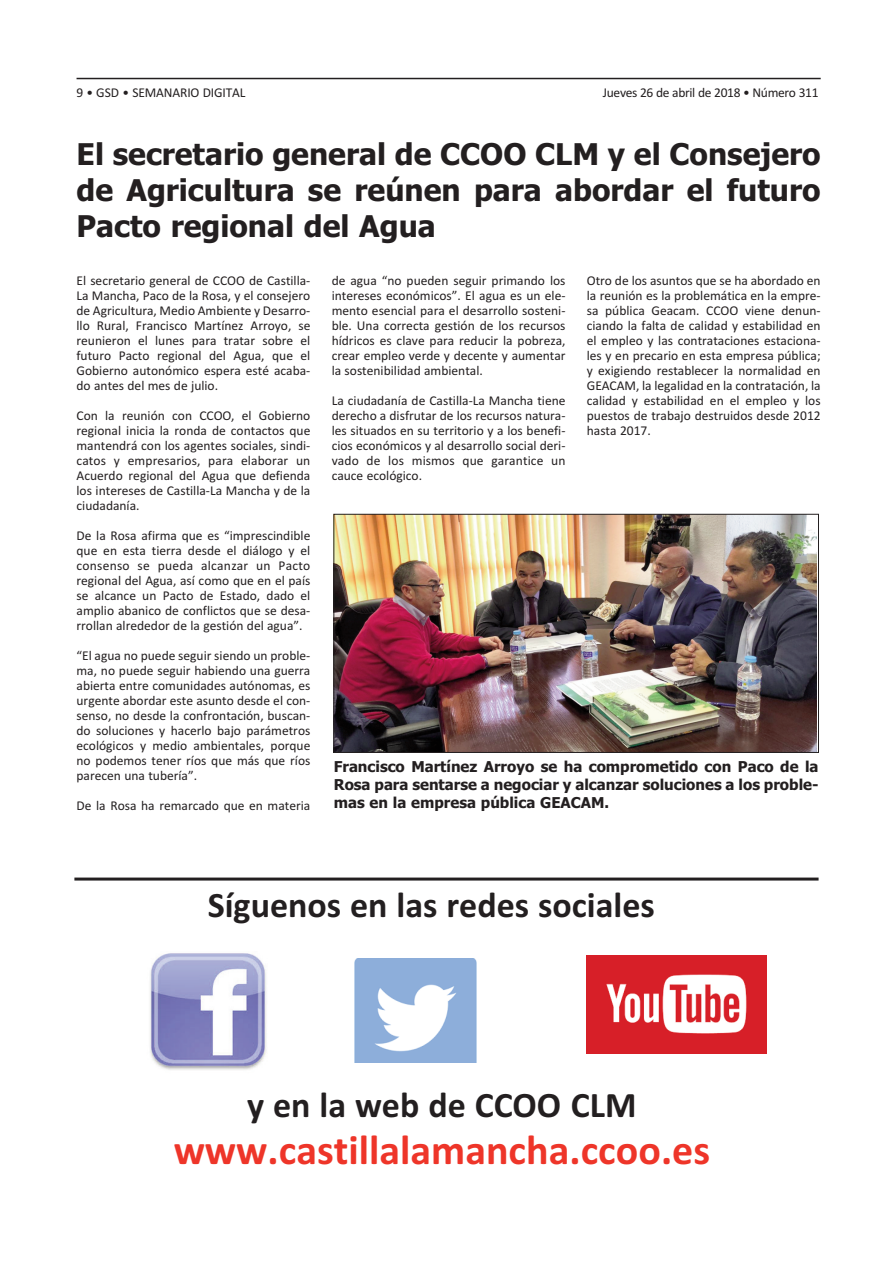
<style>
.page{position:relative;width:893px;height:1263px;background:#fff}
.page>*{position:absolute;margin:0;border:0;box-sizing:border-box;transform-origin:0 0}
.t1{font:700 42px "Calibri";color:#ee3529}
.t2{font:700 36px "Calibri";color:#231f20}
.t3{font:700 30px/36px "Tahoma";color:#231f20;text-align:justify}
.t4{font:700 15px/18px "Tahoma";color:#231f20;text-align:justify}
.t5{font:13.5px/15px "Calibri";color:#231f20;text-align:justify}
.t6{font:13.5px "Calibri";letter-spacing:-.025em;color:#231f20}
</style>
<div class="page">
<hr style="left:77px;top:78px;width:744px;height:1px;background:#231f20">
<img style="left:150px;top:953px;width:117px;height:117px">
<img style="left:354px;top:958px;width:123px;height:105px">
<img style="left:587px;top:956px;width:180px;height:98px">
<hr style="left:74px;top:877px;width:745px;height:3px;background:#231f20">
<img style="left:336px;top:516px;width:481px;height:234px">
<div style="left:334px;top:514px;width:485px;height:238px;border:1px solid #231f20"></div>
<p class="t5" style="left:77px;top:85px;width:170px">9 • GSD • SEMANARIO DIGITAL</p>
<p class="t6" style="left:603px;top:85px;width:217px">Jueves 26 de abril de 2018 • Número 311</p>
<h3 class="t3" style="left:77px;top:137px;width:746px">El secretario general de CCOO CLM y el Consejero de Agricultura se reúnen para abordar el futuro Pacto regional del Agua</h3>
<p class="t5" style="left:77px;top:273px;width:235px">El secretario general de CCOO de Castilla-La Mancha, Paco de la Rosa, y el consejero de Agricultura, Medio Ambiente y Desarro&shy;llo Rural, Francisco Martínez Arroyo, se reunieron el lunes para tratar sobre el futuro Pacto regional del Agua, que el Gobierno autonómico espera esté acaba&shy;do antes del mes de julio.</p>
<p class="t5" style="left:77px;top:408px;width:235px">Con la reunión con CCOO, el Gobierno regional inicia la ronda de contactos que mantendrá con los agentes sociales, sindi&shy;catos y empresarios, para elaborar un Acuerdo regional del Agua que defienda los intereses de Castilla-La Mancha y de la ciudadanía.</p>
<p class="t5" style="left:77px;top:528px;width:235px">De la Rosa afirma que es “imprescindible que en esta tierra desde el diálogo y el consenso se pueda alcanzar un Pacto regional del Agua, así como que en el país se alcance un Pacto de Estado, dado el amplio abanico de conflictos que se desa&shy;rrollan alrededor de la gestión del agua”.</p>
<p class="t5" style="left:77px;top:648px;width:235px">“El agua no puede seguir siendo un proble&shy;ma, no puede seguir habiendo una guerra abierta entre comunidades autónomas, es urgente abordar este asunto desde el con&shy;senso, no desde la confrontación, buscan&shy;do soluciones y hacerlo bajo parámetros ecológicos y medio ambientales, porque no podemos tener ríos que más que ríos parecen una tubería”.</p>
<p class="t5" style="left:77px;top:798px;width:235px">De la Rosa ha remarcado que en materia</p>
<p class="t5" style="left:332px;top:273px;width:235px">de agua “no pueden seguir primando los intereses económicos”. El agua es un ele&shy;mento esencial para el desarrollo sosteni&shy;ble. Una correcta gestión de los recursos hídricos es clave para reducir la pobreza, crear empleo verde y decente y aumentar la sostenibilidad ambiental.</p>
<p class="t5" style="left:332px;top:393px;width:235px">La ciudadanía de Castilla-La Mancha tiene derecho a disfrutar de los recursos natura&shy;les situados en su territorio y a los benefi&shy;cios económicos y al desarrollo social deri&shy;vado de los mismos que garantice un cauce ecológico.</p>
<p class="t5" style="left:587px;top:273px;width:235px">Otro de los asuntos que se ha abordado en la reunión es la problemática en la empre&shy;sa pública Geacam. CCOO viene denun&shy;ciando la falta de calidad y estabilidad en el empleo y las contrataciones estaciona&shy;les y en precario en esta empresa pública; y exigiendo restablecer la normalidad en GEACAM, la legalidad en la contratación, la calidad y estabilidad en el empleo y los puestos de trabajo destruidos desde 2012 hasta 2017.</p>
<p class="t4" style="left:334px;top:758px;width:486px">Francisco Martínez Arroyo se ha comprometido con Paco de la Rosa para sentarse a negociar y alcanzar soluciones a los proble&shy;mas en la empresa pública GEACAM.</p>
<h2 class="t2" style="left:208px;top:883px;width:449px">Síguenos en las redes sociales</h2>
<h2 class="t2" style="left:247px;top:1083px;width:391px">y en la web de CCOO CLM</h2>
<h1 class="t1" style="left:174px;top:1125px;width:538px">www.castillalamancha.ccoo.es</h1>
</div>
